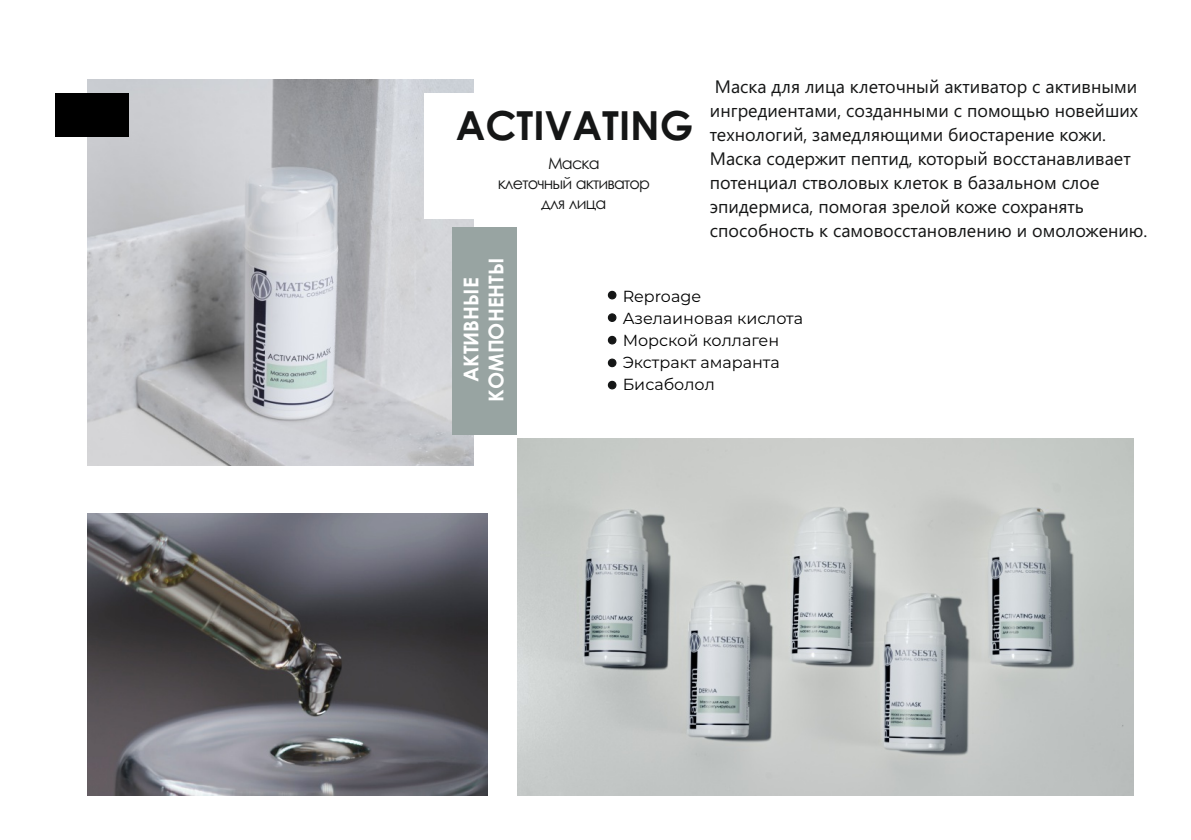
<style>
.page{position:relative;width:1191px;height:840px;background:#fff}
.page>*{position:absolute;margin:0;border:0;box-sizing:border-box;transform-origin:0 0}
.t1{font:700 40px "Century Gothic";color:#151616}
.t2{font:700 20.4px/24.8px "Century Gothic";color:#fff;text-align:center}
.t3{font:18px/24px "Segoe UI";color:#151616}
.t4{font:16px/22px "Montserrat";color:#000}
.t5{font:16px/20.2px "Century Gothic";letter-spacing:-.055em;color:#151616;text-align:center}
</style>
<div class="page">
<img style="left:88px;top:79px;width:385px;height:386px">
<div style="left:424px;top:93px;width:70px;height:126px;background:#fff"></div>
<div style="left:452px;top:227px;width:64px;height:208px;background:#98a4a2"></div>
<div style="left:55px;top:93px;width:73px;height:43px;background:#000"></div>
<div style="left:608px;top:290px;width:8px;height:9px;background:#151616;border:1px solid #151616;border-radius:50%"></div>
<div style="left:608px;top:313px;width:8px;height:9px;background:#151616;border:1px solid #151616;border-radius:50%"></div>
<div style="left:608px;top:335px;width:8px;height:9px;background:#151616;border:1px solid #151616;border-radius:50%"></div>
<div style="left:608px;top:358px;width:8px;height:9px;background:#151616;border:1px solid #151616;border-radius:50%"></div>
<div style="left:608px;top:380px;width:8px;height:9px;background:#151616;border:1px solid #151616;border-radius:50%"></div>
<img style="left:518px;top:438px;width:615px;height:356px">
<img style="left:88px;top:513px;width:400px;height:281px">
<h1 class="t1" style="left:456px;top:110px;width:239px">ACTIVATING</h1>
<p class="t5" style="left:498px;top:154px;width:154px">Маска<br>клеточный активатор для лица</p>
<p class="t3" style="left:710px;top:76px;width:439px">Маска для лица клеточный активатор с активными ингредиентами, созданными с помощью новейших технологий, замедляющими биостарение кожи.<br>Маска содержит пептид, который восстанавливает потенциал стволовых клеток в базальном слое эпидермиса, помогая зрелой коже сохранять способность к самовосстановлению и омоложению.</p>
<p class="t2" style="left:461px;top:401px;width:145px;rotate:-90deg">АКТИВНЫЕ<br>КОМПОНЕНТЫ</p>
<p class="t4" style="left:622px;top:285px;width:182px">Reproage<br>Азелаиновая кислота<br>Морской коллаген<br>Экстракт амаранта<br>Бисаболол</p>
</div>
